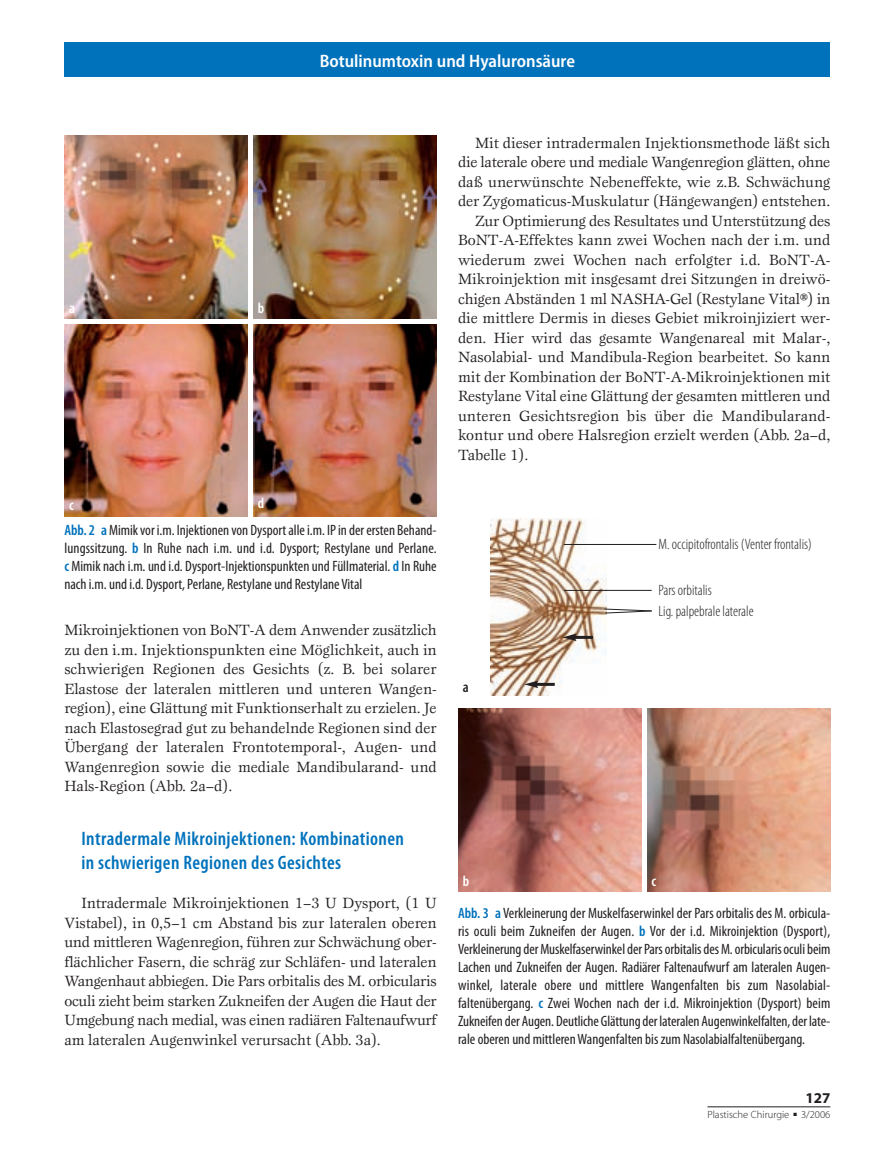
<style>
.page{position:relative;width:892px;height:1169px;background:#fff}
.page>*{position:absolute;margin:0;border:0;box-sizing:border-box;transform-origin:0 0}
.t1{font:600 condensed 19.5px/24px "Myriad Pro";letter-spacing:.02em;color:#0072bc}
.t2{font:600 semi-condensed 18px "Myriad Pro";color:#fff}
.t3{font:15.3px/19.5px "Esprit";color:#231f20;text-align:justify}
.t4{font:condensed 15px/18px "Myriad Pro";color:#231f20;text-align:justify}
.t5{font:300 condensed 15px/20.5px "Myriad Pro";color:#231f20}
.t6{font:600 condensed 15px "Myriad Pro";color:#fff}
.t7{font:700 15px "Myriad Pro";color:#231f20}
.t8{font:600 condensed 15px "Myriad Pro";color:#231f20}
.t9{font:300 10.5px "Myriad Pro";color:#231f20}
.s1{font-weight:600;color:#0072bc}
.s2{font-family:"European Pi Three";font-weight:400;font-size:7.5px}
</style>
<div class="page">
<img style="left:64px;top:42px;width:767px;height:1066px">
<p class="t6" style="left:69px;top:302px;width:7px">a</p>
<p class="t6" style="left:258px;top:302px;width:8px">b</p>
<p class="t6" style="left:69px;top:499px;width:6px">c</p>
<p class="t6" style="left:258px;top:497px;width:8px">d</p>
<p class="t2" style="left:319px;top:54px;width:257px">Botulinumtoxin und Hyaluronsäure</p>
<p class="t3" style="left:475px;top:134px;width:357px">Mit dieser intradermalen Injektionsmethode läßt sich</p>
<p class="t3" style="left:458px;top:153px;width:374px">die laterale obere und mediale Wangenregion glätten, ohne</p>
<p class="t3" style="left:458px;top:173px;width:374px">daß unerwünschte Nebeneffekte, wie z.B. Schwächung</p>
<p class="t3" style="left:458px;top:192px;width:374px">der Zygomaticus-Muskulatur (Hängewangen) entstehen.</p>
<p class="t3" style="left:475px;top:212px;width:357px">Zur Optimierung des Resultates und Unterstützung des</p>
<p class="t3" style="left:458px;top:231px;width:374px">BoNT-A-Effektes kann zwei Wochen nach der i.m. und</p>
<p class="t3" style="left:458px;top:251px;width:374px">wiederum zwei Wochen nach erfolgter i.d. BoNT-A-</p>
<p class="t3" style="left:458px;top:270px;width:374px">Mikroinjektion mit insgesamt drei Sitzungen in dreiwö-</p>
<p class="t3" style="left:458px;top:290px;width:374px">chigen Abständen 1 ml NASHA-Gel (Restylane Vital®) in</p>
<p class="t3" style="left:458px;top:309px;width:374px">die mittlere Dermis in dieses Gebiet mikroinjiziert wer-</p>
<p class="t3" style="left:458px;top:329px;width:374px">den. Hier wird das gesamte Wangenareal mit Malar-,</p>
<p class="t3" style="left:458px;top:348px;width:374px">Nasolabial- und Mandibula-Region bearbeitet. So kann</p>
<p class="t3" style="left:458px;top:368px;width:374px">mit der Kombination der BoNT-A-Mikroinjektionen mit</p>
<p class="t3" style="left:458px;top:387px;width:374px">Restylane Vital eine Glättung der gesamten mittleren und</p>
<p class="t3" style="left:458px;top:407px;width:374px">unteren Gesichtsregion bis über die Mandibularand-</p>
<p class="t3" style="left:458px;top:426px;width:374px">kontur und obere Halsregion erzielt werden (Abb. 2a–d,</p>
<p class="t3" style="left:458px;top:446px;width:72px">Tabelle 1).</p>
<p class="t4" style="left:64px;top:522px;width:374px"><span class="s1">Abb. 2 a</span>Mimik vor i.m. Injektionen von Dysport alle i.m. IP in der ersten Behand&shy;lungssitzung. <span class="s1">b</span> In Ruhe nach i.m. und i.d. Dysport; Restylane und Perlane. <span class="s1">c</span> Mimik nach i.m. und i.d. Dysport-Injektionspunkten und Füllmaterial. <span class="s1">d</span> In Ruhe nach i.m. und i.d. Dysport, Perlane, Restylane und Restylane Vital</p>
<p class="t3" style="left:64px;top:621px;width:374px">Mikroinjektionen von BoNT-A dem Anwender zusätzlich zu den i.m. Injektionspunkten eine Möglichkeit, auch in schwierigen Regionen des Gesichts (z. B. bei solarer Elastose der lateralen mittleren und unteren Wangen&shy;region), eine Glättung mit Funktionserhalt zu erzielen. Je nach Elastosegrad gut zu behandelnde Regionen sind der Übergang der lateralen Frontotemporal-, Augen- und Wangenregion sowie die mediale Mandibularand- und Hals-Region (Abb. 2a–d).</p>
<p class="t1" style="left:81px;top:828px;width:324px">Intradermale Mikroinjektionen: Kombinationen in schwierigen Regionen des Gesichtes</p>
<p class="t3" style="left:64px;top:894px;width:374px;text-indent:17px">Intradermale Mikroinjektionen 1–3 U Dysport, (1 U Vistabel), in 0,5–1 cm Abstand bis zur lateralen oberen und mittleren Wagenregion, führen zur Schwächung ober&shy;flächlicher Fasern, die schräg zur Schläfen- und lateralen Wangenhaut abbiegen. Die Pars orbitalis des M. orbicularis oculi zieht beim starken Zukneifen der Augen die Haut der Umgebung nach medial, was einen radiären Faltenaufwurf am lateralen Augenwinkel verursacht (Abb. 3a).</p>
<p class="t8" style="left:463px;top:681px;width:7px">a</p>
<p class="t6" style="left:463px;top:876px;width:8px">b</p>
<p class="t5" style="left:658px;top:535px;width:155px">M. occipitofrontalis (Venter frontalis)</p>
<p class="t5" style="left:658px;top:581px;width:97px">Pars orbitalis<br>Lig. palpebrale laterale</p>
<p class="t6" style="left:651px;top:876px;width:6px">c</p>
<p class="t4" style="left:458px;top:906px;width:374px"><span class="s1">Abb. 3 a</span> Verkleinerung der Muskelfaserwinkel der Pars orbitalis des M. orbicula&shy;ris oculi beim Zukneifen der Augen. <span class="s1">b</span> Vor der i.d. Mikroinjektion (Dysport), Verkleinerung der Muskelfaserwinkel der Pars orbitalis des M. orbicularis oculi beim Lachen und Zukneifen der Augen. Radiärer Faltenaufwurf am lateralen Augen&shy;winkel, laterale obere und mittlere Wangenfalten bis zum Nasolabial&shy;faltenübergang. <span class="s1">c</span> Zwei Wochen nach der i.d. Mikroinjektion (Dysport) beim Zukneifen der Augen. Deutliche Glättung der lateralen Augenwinkelfalten, der late&shy;rale oberen und mittleren Wangenfalten bis zum Nasolabialfaltenübergang.</p>
<p class="t7" style="left:805px;top:1092px;width:26px">127</p>
<p class="t9" style="left:707px;top:1110px;width:124px">Plastische Chirurgie <span class="s2">-</span> 3/2006</p>
</div>
